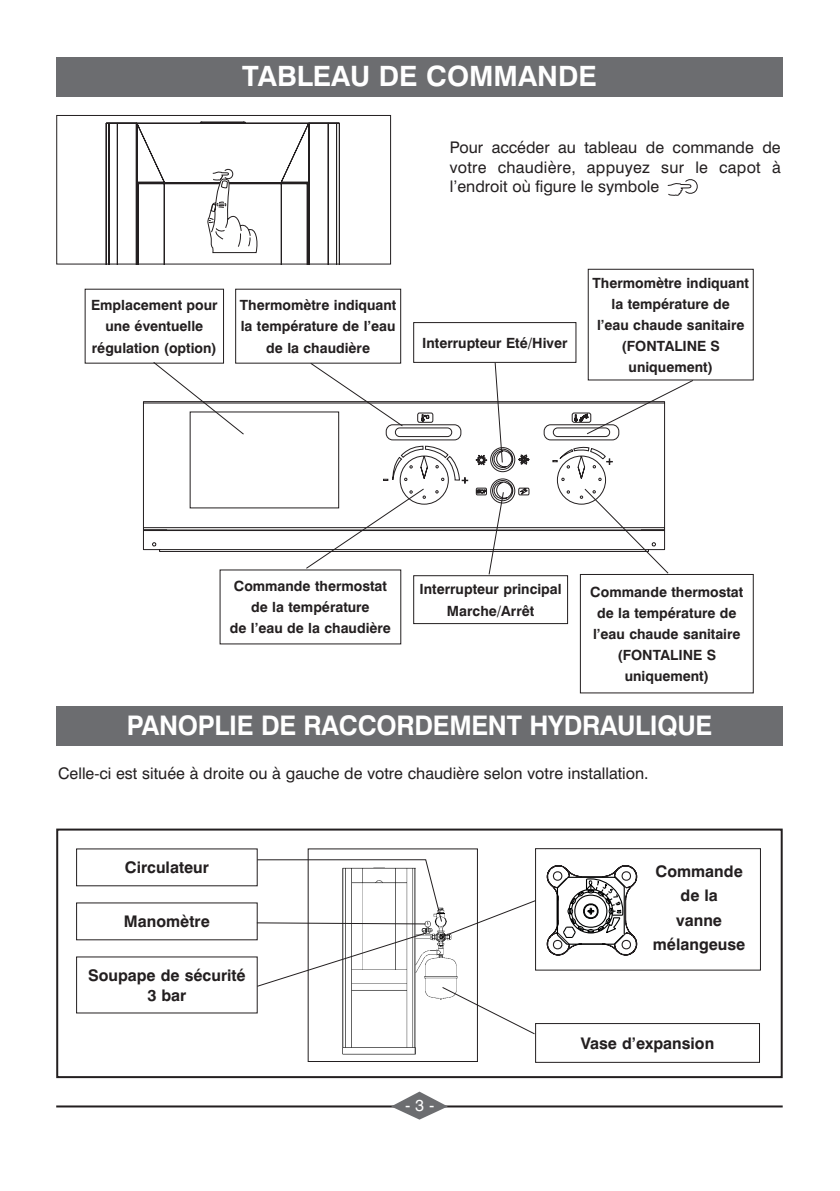
<style>
.page{position:relative;width:840px;height:1191px;background:#fff}
.page>*{position:absolute;margin:0;border:0;box-sizing:border-box;transform-origin:0 0}
.t1{font:700 28px "Swiss 721 BT";color:#fff}
.t2{font:700 27px "Swiss 721 BT";letter-spacing:-.01em;color:#fff;scale:.95 1}
.t3{font:16px/19.2px "Swiss 721 BT";color:#231f20;text-align:justify}
.t4{font:700 16px/24px "Swiss 721 BT";color:#231f20;text-align:center}
.t5{font:16px "Helvetica";color:#fff}
.t6{font:700 14px/21.2px "Swiss 721 BT";color:#231f20;text-align:center}
</style>
<div class="page">
<hr style="left:56px;top:1105px;width:726px;height:2px;background:#231f20">
<div style="left:56px;top:57px;width:726px;height:40px;background:#6c6d70"></div>
<div style="left:56px;top:706px;width:726px;height:39px;background:#6c6d70"></div>
<div style="left:235px;top:289px;width:166px;height:74px;border:1px solid #231f20"></div>
<div style="left:587px;top:269px;width:166px;height:111px;border:1px solid #231f20"></div>
<div style="left:413px;top:575px;width:154px;height:49px;border:1px solid #231f20"></div>
<div style="left:413px;top:322px;width:163px;height:41px;border:1px solid #231f20"></div>
<div style="left:579px;top:574px;width:174px;height:119px;border:1px solid #231f20"></div>
<svg style="left:143px;top:401px;width:162px;height:151px"></svg>
<svg style="left:152px;top:361px;width:92px;height:74px"></svg>
<svg style="left:305px;top:362px;width:364px;height:213px"></svg>
<svg style="left:391px;top:1091px;width:56px;height:28px"></svg>
<svg style="left:105px;top:121px;width:235px;height:141px"></svg>
<div style="left:56px;top:115px;width:335px;height:149px;border:1px solid #231f20"></div>
<svg style="left:309px;top:362px;width:384px;height:133px"></svg>
<svg style="left:667px;top:179px;width:31px;height:17px"></svg>
<div style="left:56px;top:828px;width:726px;height:250px;border:2px solid #231f20"></div>
<div style="left:535px;top:1023px;width:224px;height:39px;border:1px solid #231f20"></div>
<img style="left:342px;top:1035px;width:74px;height:20px">
<div style="left:307px;top:848px;width:170px;height:214px;border:1px solid #231f20"></div>
<div style="left:535px;top:848px;width:225px;height:122px;border:1px solid #231f20"></div>
<svg style="left:546px;top:865px;width:91px;height:91px"></svg>
<svg style="left:256px;top:858px;width:281px;height:177px"></svg>
<h1 class="t1" style="left:242px;top:65px;width:356px">TABLEAU DE COMMANDE</h1>
<p class="t3" style="left:449px;top:140px;width:332px">Pour accéder au tableau de commande de votre chaudière, appuyez sur le capot à l’endroit où figure le symbole</p>
<p class="t6" style="left:91px;top:297px;width:128px">Emplacement pour une éventuelle régulation (option)</p>
<p class="t6" style="left:240px;top:297px;width:158px">Thermomètre indiquant la température de l’eau de la chaudière</p>
<p class="t6" style="left:422px;top:334px;width:147px">Interrupteur Eté/Hiver</p>
<p class="t6" style="left:592px;top:274px;width:158px">Thermomètre indiquant la température de<br>l’eau chaude sanitaire (FONTALINE S uniquement)</p>
<p class="t6" style="left:230px;top:577px;width:163px">Commande thermostat de la température<br>de l’eau de la chaudière</p>
<p class="t6" style="left:419px;top:580px;width:144px">Interrupteur principal<br>Marche/Arrêt</p>
<p class="t6" style="left:590px;top:583px;width:154px">Commande thermostat de la température de l’eau chaude sanitaire (FONTALINE S uniquement)</p>
<h2 class="t2" style="left:127px;top:714px;width:617px">PANOPLIE DE RACCORDEMENT HYDRAULIQUE</h2>
<p class="t3" style="left:58px;top:765px;width:591px">Celle-ci est située à droite ou à gauche de votre chaudière selon votre installation.</p>
<p class="t4" style="left:125px;top:858px;width:86px">Circulateur</p>
<p class="t4" style="left:124px;top:911px;width:87px">Manomètre</p>
<p class="t4" style="left:88px;top:968px;width:159px;line-height:19.2px">Soupape de sécurité<br>3 bar</p>
<p class="t5" style="left:405px;top:1099px;width:31px">- 3 -</p>
<p class="t4" style="left:652px;top:862px;width:94px">Commande de la<br>vanne mélangeuse</p>
<p class="t4" style="left:580px;top:1033px;width:135px">Vase d’expansion</p>
</div>
